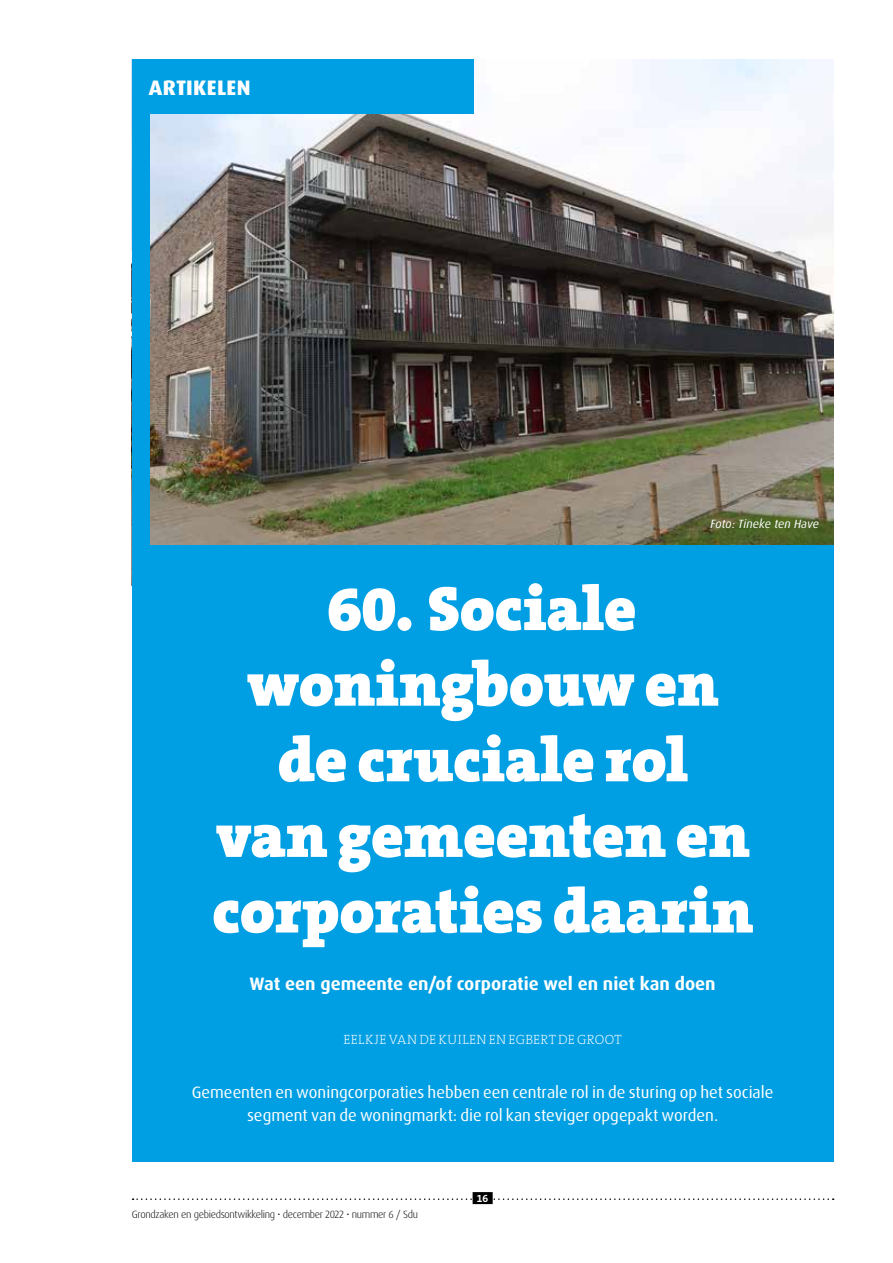
<style>
.page{position:relative;width:893px;height:1263px;background:#fff}
.page>*{position:absolute;margin:0;border:0;box-sizing:border-box;transform-origin:0 0}
.t1{font:900 63px/75.6px "The Serif B W9";letter-spacing:-.005em;color:#fff;text-align:center}
.t2{font:800 21px "Dax OT";letter-spacing:.015em;color:#fff}
.t3{font:700 18px "Dax OT";color:#fff}
.t4{font:16.5px/22.5px "Dax OT";color:#fff;text-align:center}
.t5{font:200 13.5px "The Serif B W2";letter-spacing:.02em;color:#fff}
.t6{font:italic 12px "Dax OT";letter-spacing:-.005em;color:#fff}
.t7{font:300 10.5px "Dax OT";letter-spacing:-.03em;color:#000}
.t8{font:700 10.5px "The Serif B W7";color:#fff}
</style>
<div class="page">
<img style="left:150px;top:60px;width:683px;height:485px">
<div style="left:132px;top:545px;width:701px;height:616px;background:#009fe3"></div>
<svg style="left:133px;top:1198px;width:701px;height:2px"></svg>
<div style="left:473px;top:1192px;width:20px;height:12px;background:#000"></div>
<div style="left:132px;top:59px;width:18px;height:521px;background:#009fe3"></div>
<div style="left:132px;top:59px;width:342px;height:55px;background:#009fe3"></div>
<p class="t2" style="left:149px;top:74px;width:103px">ARTIKELEN</p>
<p class="t6" style="left:710px;top:516px;width:110px">Foto: Tineke ten Have</p>
<h1 class="t1" style="left:212px;top:570px;width:542px">60. Sociale woningbouw en de cruciale rol<br>van gemeenten en corporaties daarin</h1>
<p class="t3" style="left:250px;top:972px;width:468px">Wat een gemeente en/of corporatie wel en niet kan doen</p>
<p class="t5" style="left:343px;top:1031px;width:280px">EELKJE VAN DE KUILEN EN EGBERT DE GROOT</p>
<p class="t4" style="left:192px;top:1081px;width:583px">Gemeenten en woningcorporaties hebben een centrale rol in de sturing op het sociale segment van de woningmarkt: die rol kan steviger opgepakt worden.</p>
<p class="t7" style="left:132px;top:1207px;width:288px">Grondzaken en gebiedsontwikkeling • december 2022 • nummer 6 / Sdu</p>
<p class="t8" style="left:477px;top:1191px;width:13px">16</p>
</div>
